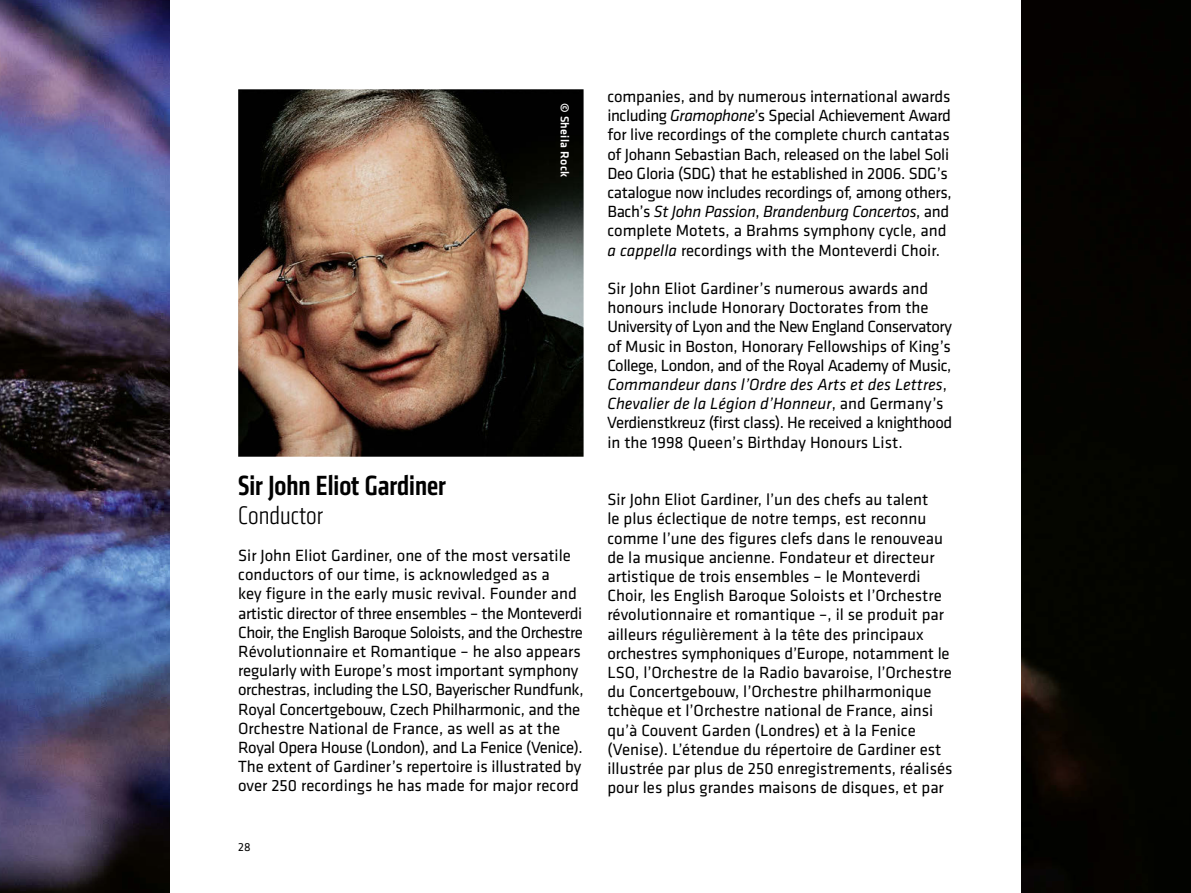
<style>
.page{position:relative;width:1191px;height:893px;background:#fff}
.page>*{position:absolute;margin:0;border:0;box-sizing:border-box;transform-origin:0 0}
.t1{font:500 28.8px "Klavika Condensed";color:#000}
.t2{font:300 26.4px "Klavika Condensed";color:#000}
.t3{font:16.8px/19.2px "Klavika";color:#000}
.t4{font:500 12px "Klavika";letter-spacing:.02em;color:#fff}
.t5{font:12px "Klavika";color:#000}
.s1{font-style:italic}
</style>
<div class="page">
<img style="left:0;top:0;width:1191px;height:893px">
<div style="left:170px;top:0;width:850px;height:893px;background:#fff"></div>
<img style="left:238px;top:89px;width:345px;height:368px">
<p class="t4" style="left:573px;top:103px;width:76px;rotate:90deg">© Sheila Rock</p>
<h1 class="t1" style="left:238px;top:467px;width:209px">Sir John Eliot Gardiner</h1>
<h2 class="t2" style="left:238px;top:500px;width:86px">Conductor</h2>
<p class="t3" style="left:238px;top:545px;width:347px">Sir John Eliot Gardiner, one of the most versatile conductors of our time, is acknowledged as a<br>key figure in the early music revival. Founder and artistic director of three ensembles – the Monteverdi Choir, the English Baroque Soloists, and the Orchestre Révolutionnaire et Romantique – he also appears regularly with Europe’s most important symphony orchestras, including the LSO, Bayerischer Rundfunk, Royal Concertgebouw, Czech Philharmonic, and the Orchestre National de France, as well as at the Royal Opera House (London), and La Fenice (Venice).<br>The extent of Gardiner’s repertoire is illustrated by over 250 recordings he has made for major record</p>
<p class="t5" style="left:238px;top:839px;width:14px">28</p>
<p class="t3" style="left:607px;top:86px;width:346px">companies, and by numerous international awards including <span class="s1">Gramophone</span>’s Special Achievement Award for live recordings of the complete church cantatas of Johann Sebastian Bach, released on the label Soli Deo Gloria (SDG) that he established in 2006. SDG’s catalogue now includes recordings of, among others, Bach’s <span class="s1">St John Passion</span>, <span class="s1">Brandenburg Concertos</span>, and complete Motets, a Brahms symphony cycle, and <span class="s1">a cappella</span> recordings with the Monteverdi Choir.</p>
<p class="t3" style="left:607px;top:278px;width:346px">Sir John Eliot Gardiner’s numerous awards and honours include Honorary Doctorates from the University of Lyon and the New England Conservatory of Music in Boston, Honorary Fellowships of King’s College, London, and of the Royal Academy of Music, <span class="s1">Commandeur dans l’Ordre des Arts et des Lettres</span>, <span class="s1">Chevalier de la Légion d’Honneur</span>, and Germany’s Verdienstkreuz (first class). He received a knighthood in the 1998 Queen’s Birthday Honours List.</p>
<p class="t3" style="left:607px;top:489px;width:347px">Sir John Eliot Gardiner, l’un des chefs au talent<br>le plus éclectique de notre temps, est reconnu comme l’une des figures clefs dans le renouveau de la musique ancienne. Fondateur et directeur artistique de trois ensembles – le Monteverdi Choir, les English Baroque Soloists et l’Orchestre révolutionnaire et romantique –, il se produit par ailleurs régulièrement à la tête des principaux orchestres symphoniques d’Europe, notamment le LSO, l’Orchestre de la Radio bavaroise, l’Orchestre du Concertgebouw, l’Orchestre philharmonique tchèque et l’Orchestre national de France, ainsi qu’à Couvent Garden (Londres) et à la Fenice (Venise). L’étendue du répertoire de Gardiner est illustrée par plus de 250 enregistrements, réalisés pour les plus grandes maisons de disques, et par</p>
</div>
